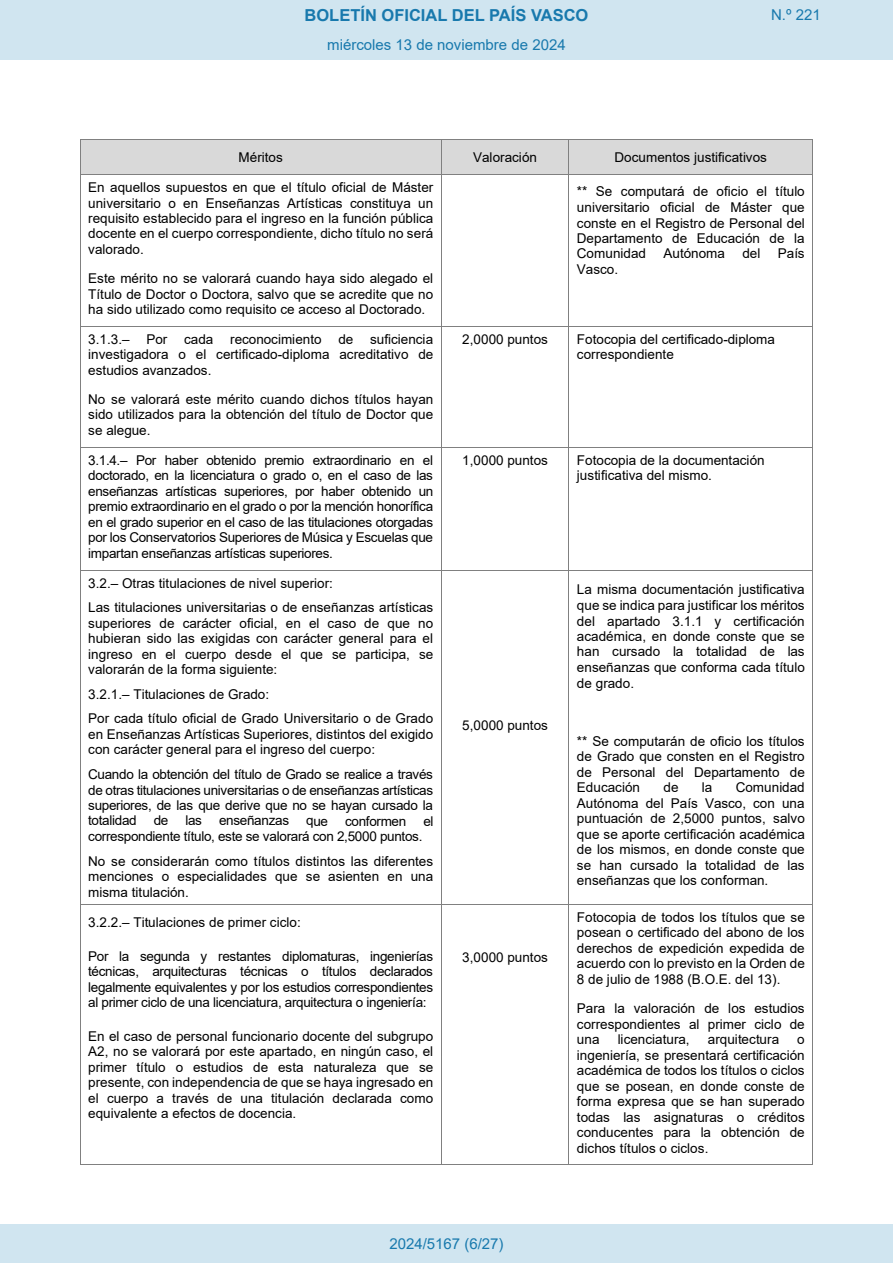
<style>
.page{position:relative;width:893px;height:1263px;background:#fff}
.page>*{position:absolute;margin:0;border:0;box-sizing:border-box;transform-origin:0 0}
.t1{font:700 16.5px "Arial";color:#1879ad}
.Paginacion_Centro{font:15px "Arial";color:#1879ad}
.t2{font:13.5px/15.6px "Arial";color:#000;text-align:justify}
.t3{font:13.5px "Arial";letter-spacing:-.025em;color:#000}
</style>
<div class="page">
<div style="left:80px;top:140px;width:361px;height:34px;background:#d9d9d9"></div>
<div style="left:442px;top:140px;width:126px;height:34px;background:#d9d9d9"></div>
<div style="left:569px;top:140px;width:243px;height:34px;background:#d9d9d9"></div>
<hr style="left:80px;top:139px;width:361px;height:1px;background:#808080">
<hr style="left:442px;top:139px;width:126px;height:1px;background:#808080">
<hr style="left:569px;top:139px;width:243px;height:1px;background:#808080">
<hr style="left:80px;top:140px;width:1px;height:34px;background:#808080">
<hr style="left:441px;top:140px;width:1px;height:34px;background:#808080">
<hr style="left:568px;top:140px;width:1px;height:34px;background:#808080">
<hr style="left:812px;top:140px;width:1px;height:34px;background:#808080">
<hr style="left:80px;top:174px;width:361px;height:1px;background:#808080">
<hr style="left:442px;top:174px;width:126px;height:1px;background:#808080">
<hr style="left:569px;top:174px;width:243px;height:1px;background:#808080">
<hr style="left:80px;top:175px;width:1px;height:151px;background:#808080">
<hr style="left:441px;top:175px;width:1px;height:151px;background:#808080">
<hr style="left:568px;top:175px;width:1px;height:151px;background:#808080">
<hr style="left:812px;top:175px;width:1px;height:151px;background:#808080">
<hr style="left:80px;top:326px;width:361px;height:1px;background:#808080">
<hr style="left:442px;top:326px;width:126px;height:1px;background:#808080">
<hr style="left:569px;top:326px;width:243px;height:1px;background:#808080">
<hr style="left:80px;top:327px;width:1px;height:120px;background:#808080">
<hr style="left:441px;top:327px;width:1px;height:120px;background:#808080">
<hr style="left:568px;top:327px;width:1px;height:120px;background:#808080">
<hr style="left:812px;top:327px;width:1px;height:120px;background:#808080">
<hr style="left:80px;top:447px;width:361px;height:1px;background:#808080">
<hr style="left:442px;top:447px;width:126px;height:1px;background:#808080">
<hr style="left:569px;top:447px;width:243px;height:1px;background:#808080">
<hr style="left:80px;top:448px;width:1px;height:122px;background:#808080">
<hr style="left:441px;top:448px;width:1px;height:122px;background:#808080">
<hr style="left:568px;top:448px;width:1px;height:122px;background:#808080">
<hr style="left:812px;top:448px;width:1px;height:122px;background:#808080">
<hr style="left:80px;top:570px;width:361px;height:1px;background:#808080">
<hr style="left:442px;top:570px;width:126px;height:1px;background:#808080">
<hr style="left:569px;top:570px;width:243px;height:1px;background:#808080">
<hr style="left:80px;top:571px;width:1px;height:333px;background:#808080">
<hr style="left:441px;top:571px;width:1px;height:333px;background:#808080">
<hr style="left:568px;top:571px;width:1px;height:333px;background:#808080">
<hr style="left:812px;top:571px;width:1px;height:333px;background:#808080">
<hr style="left:80px;top:904px;width:361px;height:1px;background:#808080">
<hr style="left:442px;top:904px;width:126px;height:1px;background:#808080">
<hr style="left:569px;top:904px;width:243px;height:1px;background:#808080">
<hr style="left:80px;top:905px;width:1px;height:259px;background:#808080">
<hr style="left:80px;top:1164px;width:361px;height:1px;background:#808080">
<hr style="left:441px;top:905px;width:1px;height:259px;background:#808080">
<hr style="left:442px;top:1164px;width:126px;height:1px;background:#808080">
<hr style="left:568px;top:905px;width:1px;height:259px;background:#808080">
<hr style="left:569px;top:1164px;width:243px;height:1px;background:#808080">
<hr style="left:812px;top:905px;width:1px;height:259px;background:#808080">
<div style="left:0;top:0;width:893px;height:60px;background:#d0e5f0"></div>
<div style="left:0;top:1225px;width:893px;height:38px;background:#d0e5f0"></div>
<p class="t1" style="left:305px;top:3px;width:285px">BOLETÍN OFICIAL DEL PAÍS VASCO</p>
<p class="Paginacion_Centro" style="left:771px;top:5px;width:51px">N.º 221</p>
<p class="Paginacion_Centro" style="left:327px;top:35px;width:240px">miércoles 13 de noviembre de 2024</p>
<p class="t2" style="left:238px;top:149px;width:46px">Méritos</p>
<p class="t2" style="left:473px;top:149px;width:65px">Valoración</p>
<p class="t2" style="left:614px;top:149px;width:154px">Documentos justificativos</p>
<p class="t2" style="left:88px;top:179px;width:347px">En aquellos supuestos en que el título oficial de Máster universitario o en Enseñanzas Artísticas constituya un requisito establecido para el ingreso en la función pública docente en el cuerpo correspondiente, dicho título no será valorado.</p>
<p class="t2" style="left:88px;top:271px;width:346px">Este mérito no se valorará cuando haya sido alegado el Título de Doctor o Doctora, salvo que se acredite que no ha sido utilizado como requisito ce acceso al Doctorado.</p>
<p class="t2" style="left:577px;top:184px;width:229px">** Se computará de oficio el título universitario oficial de Máster que conste en el Registro de Personal del Departamento de Educación de la Comunidad</p>
<p class="t2" style="left:663px;top:246px;width:63px">Autónoma</p>
<p class="t2" style="left:742px;top:246px;width:20px">del</p>
<p class="t2" style="left:778px;top:246px;width:28px">País</p>
<p class="t2" style="left:577px;top:261px;width:43px">Vasco.</p>
<p class="t2" style="left:88px;top:331px;width:347px">3.1.3.– Por cada reconocimiento de suficiencia investigadora o el certificado-diploma acreditativo de estudios avanzados.</p>
<p class="t2" style="left:88px;top:391px;width:347px">No se valorará este mérito cuando dichos títulos hayan sido utilizados para la obtención del título de Doctor que se alegue.</p>
<p class="t2" style="left:462px;top:331px;width:87px">2,0000 puntos</p>
<p class="t2" style="left:577px;top:331px;width:200px">Fotocopia del certificado-diploma correspondiente</p>
<p class="t2" style="left:88px;top:452px;width:347px">3.1.4.– Por haber obtenido premio extraordinario en el doctorado, en la licenciatura o grado o, en el caso de las enseñanzas artísticas superiores, por haber obtenido un premio extraordinario en el grado o por la mención honorífica en el grado superior en el caso de las titulaciones otorgadas por los Conservatorios Superiores de Música y Escuelas que impartan enseñanzas artísticas superiores.</p>
<p class="t2" style="left:462px;top:452px;width:87px">1,0000 puntos</p>
<p class="t2" style="left:577px;top:452px;width:189px">Fotocopia de la documentación justificativa del mismo.</p>
<p class="t2" style="left:88px;top:571px;width:346px;line-height:24.5px">3.2.– Otras titulaciones de nivel superior:<br>Las titulaciones universitarias o de enseñanzas artísticas</p>
<p class="t2" style="left:88px;top:615px;width:347px">superiores de carácter oficial, en el caso de que no hubieran sido las exigidas con carácter general para el ingreso en el cuerpo desde el que se participa, se valorarán de la forma siguiente:</p>
<p class="t2" style="left:88px;top:682px;width:346px;line-height:24.6px">3.2.1.– Titulaciones de Grado:<br>Por cada título oficial de Grado Universitario o de Grado</p>
<p class="t2" style="left:88px;top:726px;width:347px">en Enseñanzas Artísticas Superiores, distintos del exigido con carácter general para el ingreso del cuerpo:</p>
<p class="t2" style="left:88px;top:766px;width:347px">Cuando la obtención del título de Grado se realice a través de otras titulaciones universitarias o de enseñanzas artísticas superiores, de las que derive que no se hayan cursado la totalidad</p>
<p class="t2" style="left:577px;top:582px;width:229px">La misma documentación justificativa que se indica para justificar los méritos del apartado 3.1.1 y certificación académica, en donde conste que se han cursado la totalidad de las enseñanzas que conforma cada título de grado.</p>
<p class="t2" style="left:462px;top:717px;width:87px">5,0000 puntos</p>
<p class="t2" style="left:577px;top:733px;width:229px">** Se computarán de oficio los títulos de Grado que consten en el Registro de Personal del Departamento de Educación</p>
<p class="t2" style="left:577px;top:779px;width:230px;text-indent:159px">Comunidad Autónoma del País Vasco, con una puntuación de 2,5000 puntos, salvo que se aporte certificación académica de los mismos, en donde conste que se han cursado la totalidad de las enseñanzas que los conforman.</p>
<p class="t2" style="left:663px;top:779px;width:17px">de</p>
<p class="t2" style="left:702px;top:779px;width:12px">la</p>
<p class="t2" style="left:154px;top:813px;width:16px">de</p>
<p class="t2" style="left:185px;top:813px;width:18px">las</p>
<p class="t3" style="left:219px;top:811px;width:72px">enseñanzas</p>
<p class="t2" style="left:306px;top:813px;width:23px">que</p>
<p class="t3" style="left:345px;top:811px;width:63px">conformen</p>
<p class="t2" style="left:423px;top:813px;width:12px">el</p>
<p class="t2" style="left:88px;top:824px;width:346px;line-height:24.6px">correspondiente título, este se valorará con 2,5000 puntos.<br>No se considerarán como títulos distintos las diferentes</p>
<p class="t2" style="left:88px;top:868px;width:347px">menciones o especialidades que se asienten en una misma titulación.</p>
<p class="t2" style="left:88px;top:914px;width:214px">3.2.2.– Titulaciones de primer ciclo:</p>
<p class="t2" style="left:88px;top:948px;width:347px">Por la segunda y restantes diplomaturas, ingenierías técnicas, arquitecturas técnicas o títulos declarados legalmente equivalentes y por los estudios correspondientes al primer ciclo de una licenciatura, arquitectura o ingeniería:</p>
<p class="t2" style="left:88px;top:1028px;width:347px">En el caso de personal funcionario docente del subgrupo A2, no se valorará por este apartado, en ningún caso, el primer título o estudios de esta naturaleza que se presente, con independencia de que se haya ingresado en el cuerpo a través de una titulación declarada como equivalente a efectos de docencia.</p>
<p class="t2" style="left:462px;top:949px;width:87px">3,0000 puntos</p>
<p class="t2" style="left:577px;top:909px;width:230px">Fotocopia de todos los títulos que se posean o certificado del abono de los derechos de expedición expedida de acuerdo con lo previsto en la Orden de 8 de julio de 1988 (B.O.E. del 13).</p>
<p class="t2" style="left:577px;top:1000px;width:229px">Para la valoración de los estudios correspondientes al primer ciclo de una</p>
<p class="t2" style="left:618px;top:1031px;width:73px">licenciatura,</p>
<p class="t2" style="left:708px;top:1031px;width:73px">arquitectura</p>
<p class="t2" style="left:577px;top:1031px;width:229px;text-indent:220px">o ingeniería, se presentará certificación académica de todos los títulos o ciclos que se posean, en donde conste de forma expresa que se han superado todas las asignaturas o créditos conducentes para la obtención de dichos títulos o ciclos.</p>
<p class="Paginacion_Centro" style="left:389px;top:1234px;width:116px">2024/5167 (6/27)</p>
</div>
